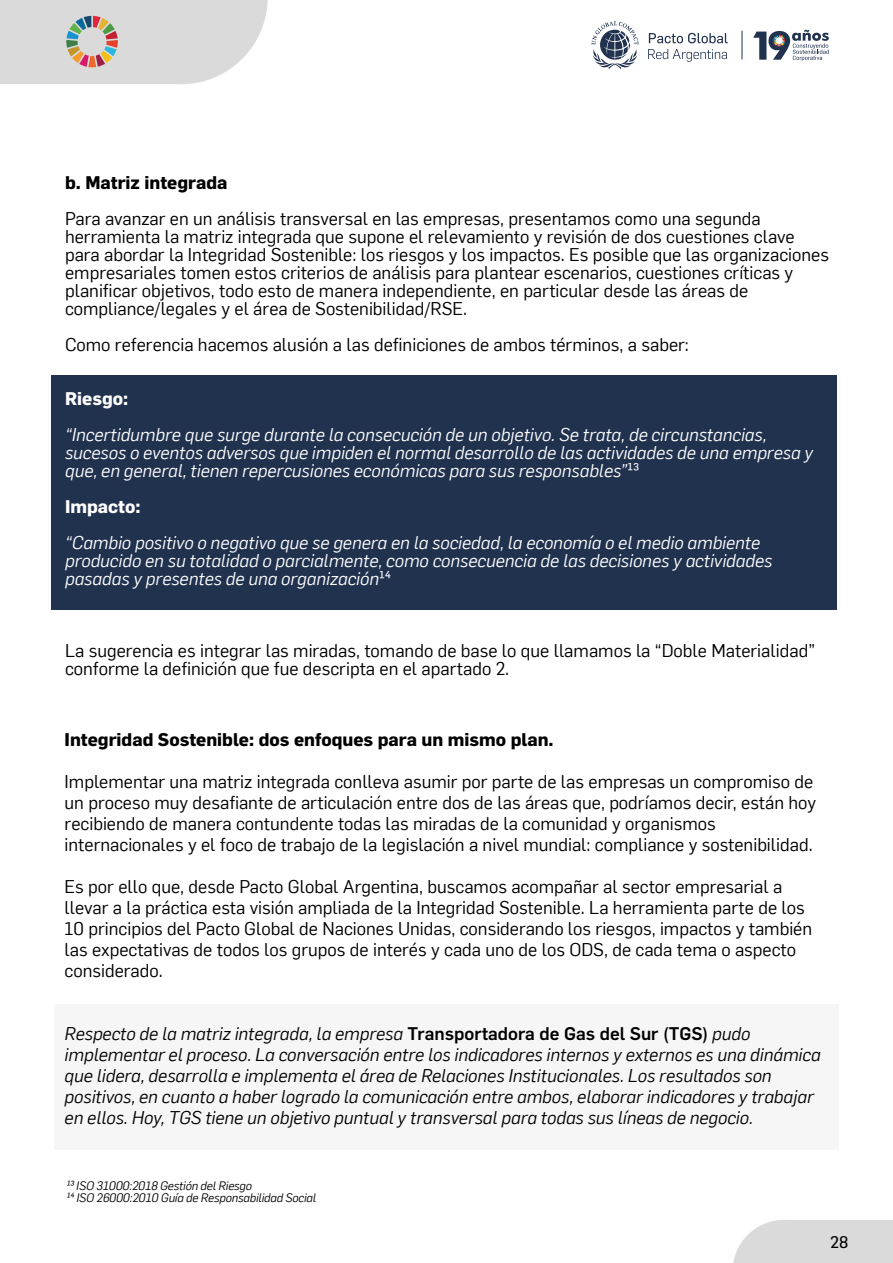
<style>
.page{position:relative;width:893px;height:1263px;background:#fff}
.page>*{position:absolute;margin:0;border:0;box-sizing:border-box;transform-origin:0 0}
.t1{font:18px/21px "Flama";color:#000}
.t2{font:italic 18px/18px "Flama";color:#fff}
.t3{font:italic 18px/21px "Flama";color:#000}
.t4{font:700 18px "Flama";color:#000}
.t5{font:700 18px "Flama";color:#fff}
.t6{font:16.5px "Flama Basic";color:#000}
.t7{font:italic 12px/12px "Flama";letter-spacing:-.01em;color:#000}
.s1{font-style:normal}
.s2{font-weight:500;font-style:normal}
</style>
<div class="page">
<div style="left:54px;top:1004px;width:784px;height:145px;background:#f6f6f6"></div>
<div style="left:51px;top:375px;width:785px;height:234px;background:#21324f"></div>
<svg style="left:733px;top:1220px;width:160px;height:43px;background:#dcdcdc"></svg>
<svg style="left:0;top:0;width:268px;height:84px;background:#d9d7d6"></svg>
<svg style="left:591px;top:21px;width:47px;height:48px"></svg>
<svg style="left:648px;top:49px;width:79px;height:13px"></svg>
<svg style="left:649px;top:33px;width:79px;height:10px"></svg>
<svg style="left:753px;top:30px;width:76px;height:31px"></svg>
<svg style="left:742px;top:31px;width:1px;height:28px"></svg>
<p class="t4" style="left:65px;top:171px;width:164px">b. Matriz integrada</p>
<p class="t1" style="left:65px;top:208px;width:765px;line-height:18px">Para avanzar en un análisis transversal en las empresas, presentamos como una segunda herramienta la matriz integrada que supone el relevamiento y revisión de dos cuestiones clave para abordar la Integridad Sostenible: los riesgos y los impactos. Es posible que las organizaciones empresariales tomen estos criterios de análisis para plantear escenarios, cuestiones críticas y planificar objetivos, todo esto de manera independiente, en particular desde las áreas de compliance/legales y el área de Sostenibilidad/RSE.</p>
<p class="t1" style="left:65px;top:333px;width:625px">Como referencia hacemos alusión a las definiciones de ambos términos, a saber:</p>
<p class="t5" style="left:65px;top:387px;width:65px">Riesgo:</p>
<p class="t2" style="left:65px;top:424px;width:750px">“Incertidumbre que surge durante la consecución de un objetivo. Se trata, de circunstancias, sucesos o eventos adversos que impiden el normal desarrollo de las actividades de una empresa y que, en general, tienen repercusiones económicas para sus responsables”<span class="s1">¹³</span></p>
<p class="t5" style="left:65px;top:495px;width:77px">Impacto:</p>
<p class="t2" style="left:65px;top:532px;width:709px">“Cambio positivo o negativo que se genera en la sociedad, la economía o el medio ambiente producido en su totalidad o parcialmente, como consecuencia de las decisiones y actividades pasadas y presentes de una organización<span class="s1">¹⁴</span></p>
<p class="t1" style="left:65px;top:640px;width:752px;line-height:18px">La sugerencia es integrar las miradas, tomando de base lo que llamamos la “Doble Materialidad” conforme la definición que fue descripta en el apartado 2.</p>
<p class="t4" style="left:65px;top:728px;width:491px">Integridad Sostenible: dos enfoques para un mismo plan.</p>
<p class="t1" style="left:65px;top:769px;width:753px">Implementar una matriz integrada conlleva asumir por parte de las empresas un compromiso de un proceso muy desafiante de articulación entre dos de las áreas que, podríamos decir, están hoy recibiendo de manera contundente todas las miradas de la comunidad y organismos internacionales y el foco de trabajo de la legislación a nivel mundial: compliance y sostenibilidad.</p>
<p class="t1" style="left:65px;top:874px;width:749px">Es por ello que, desde Pacto Global Argentina, buscamos acompañar al sector empresarial a llevar a la práctica esta visión ampliada de la Integridad Sostenible. La herramienta parte de los 10 principios del Pacto Global de Naciones Unidas, considerando los riesgos, impactos y también las expectativas de todos los grupos de interés y cada uno de los ODS, de cada tema o aspecto considerado.</p>
<p class="t3" style="left:65px;top:1022px;width:757px">Respecto de la matriz integrada, la empresa <span class="s2">Transportadora de Gas del Sur (TGS)</span> pudo implementar el proceso. La conversación entre los indicadores internos y externos es una dinámica que lidera, desarrolla e implementa el área de Relaciones Institucionales. Los resultados son positivos, en cuanto a haber logrado la comunicación entre ambos, elaborar indicadores y trabajar en ellos. Hoy, TGS tiene un objetivo puntual y transversal para todas sus líneas de negocio.</p>
<p class="t7" style="left:66px;top:1179px;width:252px">¹³ ISO 31000:2018 Gestión del Riesgo<br>¹⁴ ISO 26000:2010 Guía de Responsabilidad Social</p>
<p class="t6" style="left:830px;top:1231px;width:20px">28</p>
</div>
